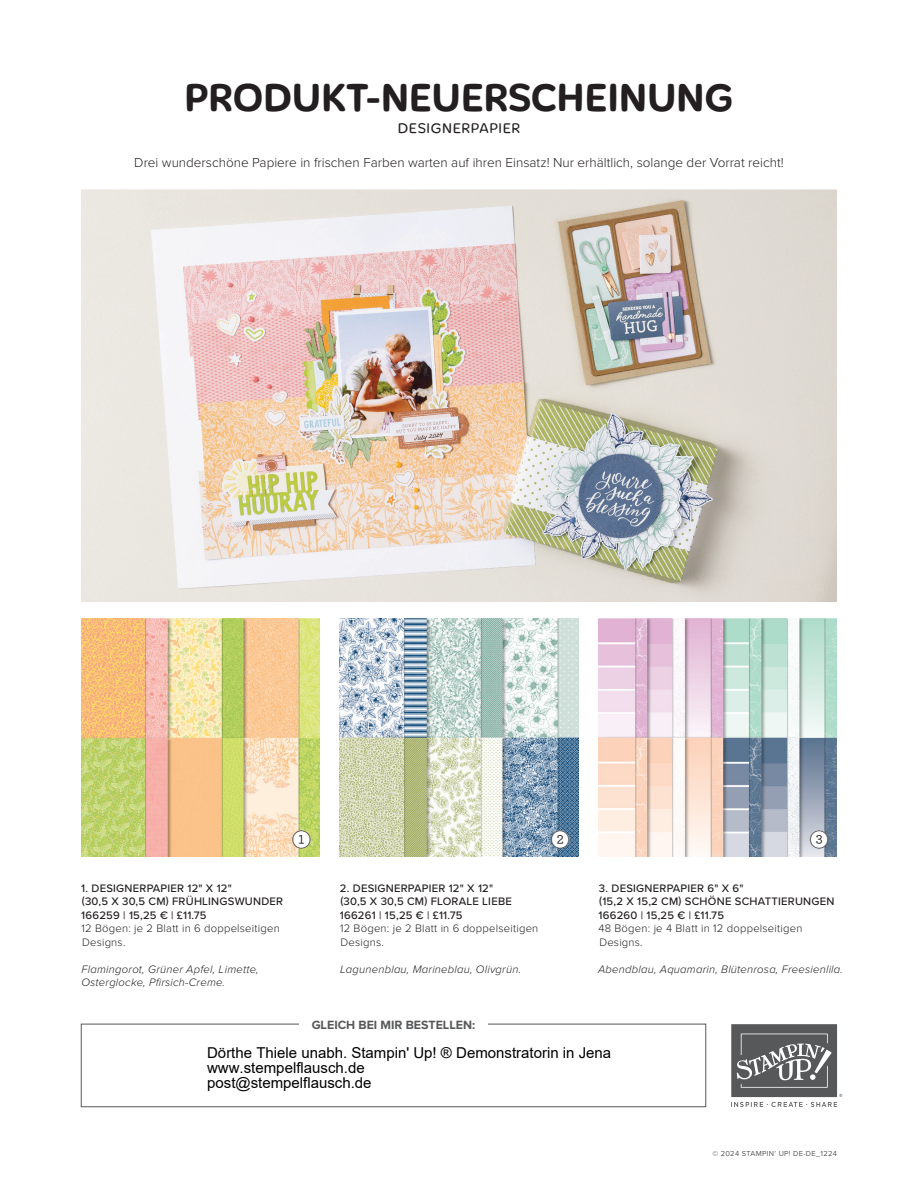
<style>
.page{position:relative;width:918px;height:1188px;background:#fff}
.page>*{position:absolute;margin:0;border:0;box-sizing:border-box;transform-origin:0 0}
.t1{font:300 37.5px "Superpop";letter-spacing:-.01em;color:#231f20}
.t2{font:18.3px "Archer";color:#231f20}
.t3{font:15px/15px "Arial";color:#000}
.t4{font:300 13.5px "Proxima Nova";color:#231f20}
.t5{font:300 13.5px "Superpop";letter-spacing:.05em;color:#231f20}
.t6{font:700 12.45px "Proxima Nova";color:#57585a}
.t7{font:500 11.25px/13.5px "Proxima Nova";letter-spacing:.02em;color:#231f20}
.t8{font:italic 300 11.25px/13.5px "Proxima Nova";letter-spacing:.02em;color:#231f20}
.t9{font:7.5px "Proxima Nova";letter-spacing:.04em;color:#57585a}
.s1{font-weight:300}
</style>
<div class="page">
<div style="left:81px;top:1024px;width:625px;height:83px;border:1px solid #57585a"></div>
<div style="left:299px;top:1019px;width:189px;height:12px;background:#fff"></div>
<svg style="left:731px;top:1024px;width:111px;height:83px"></svg>
<img style="left:81px;top:190px;width:756px;height:412px">
<img style="left:81px;top:618px;width:239px;height:239px">
<img style="left:340px;top:618px;width:238px;height:239px">
<img style="left:598px;top:618px;width:239px;height:239px">
<div style="left:810px;top:830px;width:18px;height:18px;background:#fff;border-radius:50%"></div>
<div style="left:551px;top:830px;width:18px;height:18px;background:#fff;border-radius:50%"></div>
<div style="left:293px;top:830px;width:18px;height:19px;background:#fff;border-radius:50%"></div>
<p class="t1" style="left:184px;top:75px;width:551px">PRODUKT-NEUERSCHEINUNG</p>
<p class="t5" style="left:398px;top:120px;width:124px">DESIGNERPAPIER</p>
<p class="t4" style="left:134px;top:153px;width:651px">Drei wunderschöne Papiere in frischen Farben warten auf ihren Einsatz! Nur erhältlich, solange der Vorrat reicht!</p>
<p class="t2" style="left:292px;top:826px;width:22px">1</p>
<p class="t2" style="left:550px;top:826px;width:22px">2</p>
<p class="t2" style="left:809px;top:826px;width:22px">3</p>
<p class="t7" style="left:81px;top:881px;width:203px">1. DESIGNERPAPIER 12" X 12"<br>(30,5 X 30,5 CM) FRÜHLINGSWUNDER<br>166259 | 15,25 € | £11.75<br><span class="s1">12 Bögen: je 2 Blatt in 6 doppelseitigen<br>Designs.</span></p>
<p class="t8" style="left:81px;top:962px;width:179px">Flamingorot, Grüner Apfel, Limette,<br>Osterglocke, Pfirsich-Creme.</p>
<p class="t7" style="left:340px;top:881px;width:200px">2. DESIGNERPAPIER 12" X 12"<br>(30,5 X 30,5 CM) FLORALE LIEBE<br>166261 | 15,25 € | £11.75<br><span class="s1">12 Bögen: je 2 Blatt in 6 doppelseitigen<br>Designs.</span></p>
<p class="t8" style="left:340px;top:962px;width:182px">Lagunenblau, Marineblau, Olivgrün.</p>
<p class="t6" style="left:312px;top:1015px;width:165px">GLEICH BEI MIR BESTELLEN:</p>
<p class="t7" style="left:598px;top:881px;width:238px">3. DESIGNERPAPIER 6" X 6"<br>(15,2 X 15,2 CM) SCHÖNE SCHATTIERUNGEN<br>166260 | 15,25 € | £11.75<br><span class="s1">48 Bögen: je 4 Blatt in 12 doppelseitigen<br>Designs.</span></p>
<p class="t8" style="left:598px;top:962px;width:246px">Abendblau, Aquamarin, Blütenrosa, Freesienlila.</p>
<h3 class="t3" style="left:207px;top:1046px;width:406px">Dörthe Thiele unabh. Stampin' Up! ® Demonstratorin in Jena www.stempelflausch.de<br>post@stempelflausch.de</h3>
<p class="t9" style="left:712px;top:1148px;width:126px">© 2024 STAMPIN’ UP! DE-DE_1224</p>
</div>
